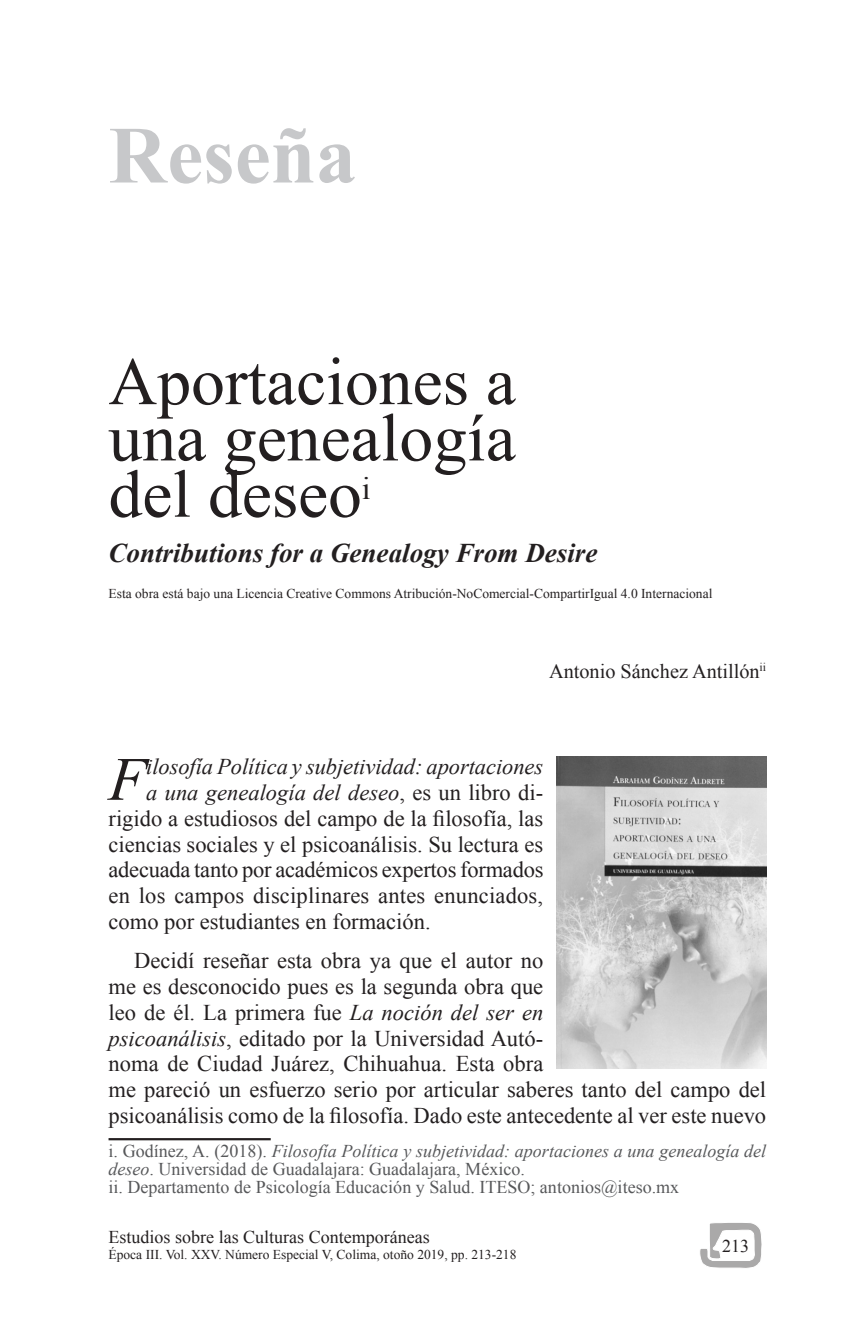
<style>
.page{position:relative;width:862px;height:1340px;background:#fff}
.page>*{position:absolute;margin:0;border:0;box-sizing:border-box;transform-origin:0 0}
.t1{font:700 81px "Times New Roman";color:#c7c8ca}
.Encabezado_ID3{font:67.5px/56.2px "Times New Roman";color:#231f20;text-align:justify}
.Párrafo_primero_ID3{font:italic 61.65px "Times New Roman";color:#231f20}
.Subencabezado_ID3{font:italic 700 27px "Times New Roman";color:#231f20}
.Texto_base_ID3{font:22.5px/25.9px "Times New Roman";color:#231f20}
.Párrafo_primero_ID3-2{font:22.5px "Times New Roman";color:#231f20}
.Párrafo_primero_ID3-3{font:italic 22.5px "Times New Roman";letter-spacing:-.005em;color:#231f20}
.Autor_es__ID3{font:20.25px "Times New Roman";color:#231f20}
.Nota_al_pie{font:italic 18px/18px "Times New Roman";color:#57585a}
.Nota_al_pie-2{font:18px "Times New Roman";color:#57585a}
.t2{font:18px "Times New Roman";color:#231f20}
.Autor_es__ID3-2{font:13.5px "Times New Roman";color:#231f20}
.s1{font-style:normal}
.s2{font-style:italic}
</style>
<div class="page">
<svg style="left:700px;top:1223px;width:62px;height:45px"></svg>
<hr style="left:108px;top:1138px;width:162px;height:2px;background:#231f20">
<img style="left:556px;top:756px;width:209px;height:312px">
<h1 class="t1" style="left:108px;top:99px;width:249px">Reseña</h1>
<p class="Encabezado_ID3" style="left:108px;top:352px;width:408px">Aportaciones a una genealogía del deseo<sup>i</sup></p>
<p class="Subencabezado_ID3" style="left:108px;top:534px;width:490px">Contributions for a Genealogy From Desire</p>
<p class="Autor_es__ID3-2" style="left:108px;top:584px;width:605px">Esta obra está bajo una Licencia Creative Commons Atribución-NoComercial-CompartirIgual 4.0 Internacional</p>
<p class="Autor_es__ID3" style="left:548px;top:657px;width:218px">Antonio Sánchez Antillón<sup>ii</sup></p>
<p class="Párrafo_primero_ID3-3" style="left:146px;top:751px;width:398px">ilosofía Política y subjetividad: aportaciones</p>
<p class="Párrafo_primero_ID3-3" style="left:146px;top:776px;width:398px">a una genealogía del deseo<span class="s1">, es un libro di-</span></p>
<p class="Párrafo_primero_ID3-2" style="left:108px;top:803px;width:436px">rigido a estudiosos del campo de la filosofía, las</p>
<p class="Párrafo_primero_ID3-2" style="left:108px;top:829px;width:436px">ciencias sociales y el psicoanálisis. Su lectura es</p>
<p class="Párrafo_primero_ID3-2" style="left:108px;top:854px;width:436px">adecuada tanto por académicos expertos formados</p>
<p class="Párrafo_primero_ID3-2" style="left:108px;top:880px;width:436px">en los campos disciplinares antes enunciados,</p>
<p class="Párrafo_primero_ID3-2" style="left:108px;top:906px;width:323px">como por estudiantes en formación.</p>
<p class="Texto_base_ID3" style="left:108px;top:947px;width:658px;text-indent:26px">Decidí reseñar esta obra ya que el autor no<br>me es desconocido pues es la segunda obra que<br>leo de él. La primera fue <span class="s2">La noción del ser en<br>psicoanálisis</span>, editado por la Universidad Autó-<br>noma de Ciudad Juárez, Chihuahua. Esta obra<br>me pareció un esfuerzo serio por articular saberes tanto del campo del psicoanálisis como de la filosofía. Dado este antecedente al ver este nuevo</p>
<p class="Nota_al_pie" style="left:108px;top:1141px;width:658px"><span class="s1">i. Godínez, A. (2018).</span> Filosofía Política y subjetividad: aportaciones a una genealogía del deseo<span class="s1">. Universidad de Guadalajara: Guadalajara, México.</span></p>
<p class="Nota_al_pie-2" style="left:108px;top:1175px;width:572px">ii. Departamento de Psicología Educación y Salud. ITESO; antonios@iteso.mx</p>
<p class="Párrafo_primero_ID3" style="left:108px;top:736px;width:39px">F</p>
<p class="t2" style="left:108px;top:1224px;width:322px">Estudios sobre las Culturas Contemporáneas</p>
<p class="Autor_es__ID3-2" style="left:108px;top:1245px;width:409px">Época III. Vol. XXV. Número Especial V, Colima, otoño 2019, pp. 213-218</p>
<p class="t2" style="left:721px;top:1233px;width:28px">213</p>
</div>
